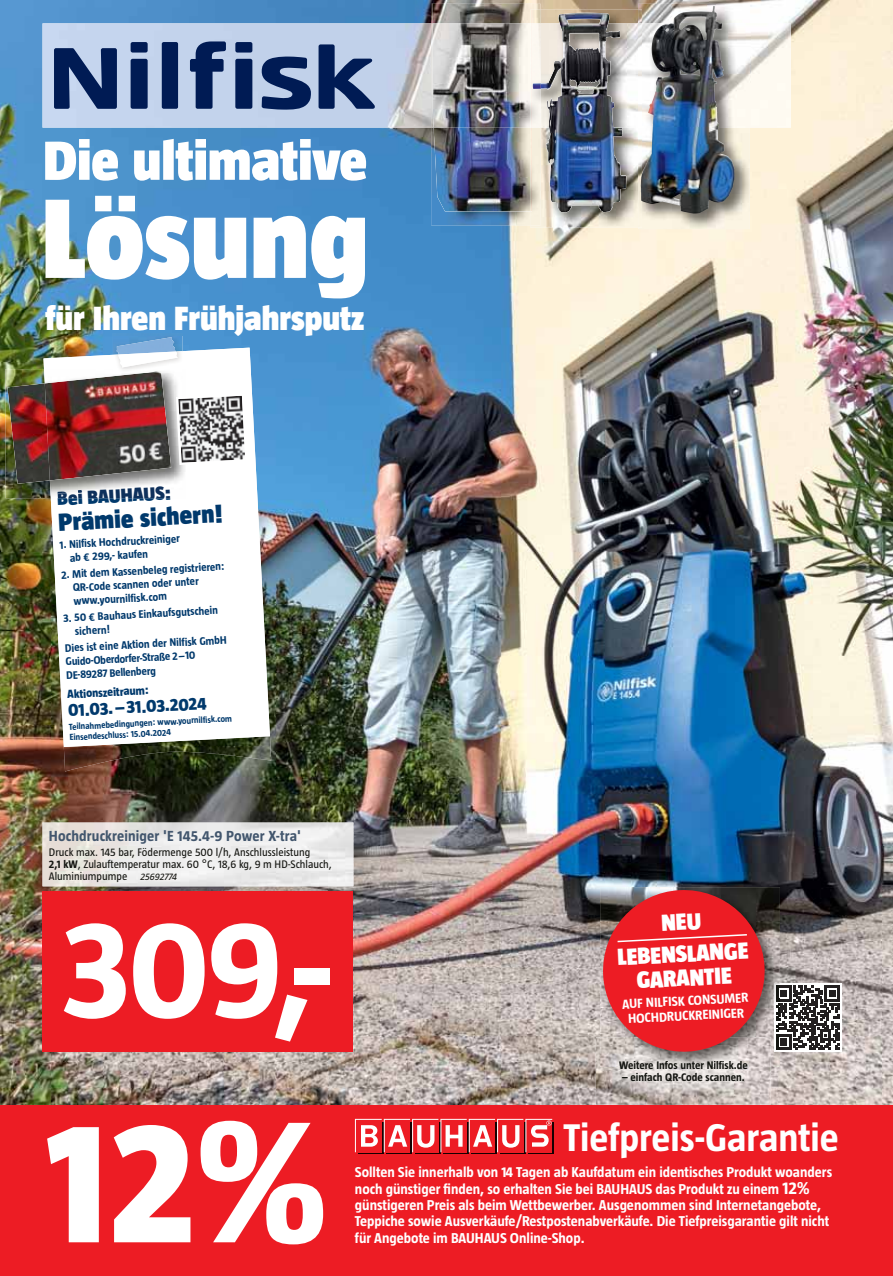
<style>
.page{position:relative;width:893px;height:1276px;background:#fff}
.page>*{position:absolute;margin:0;border:0;box-sizing:border-box;transform-origin:0 0}
.t1{font:800 177.15px "Taz";color:#fff}
.t2{font:700 142.5px "Taz";color:#fff}
.t3{font:900 115.95px "Taz";color:#fff}
.t4{font:900 56.55px "Taz";color:#fff}
.t5{font:700 39.6px "Taz";color:#fff}
.t6{font:900 34.5px "Taz";color:#fff}
.t7{font:900 25.5px "Taz";color:#00396c}
.t8{font:900 24px/31.8px "Taz";color:#fff;text-align:center}
.t9{font:900 19.5px "Taz";color:#0e305b}
.t10{font:800 18px "Taz";color:#00396c}
.t11{font:700 15px "Taz";letter-spacing:.01em;color:#42566d}
.t12{font:700 14.7px/16.4px "Taz";color:#fff}
.t13{font:700 13.5px/15px "Taz";color:#fff;text-align:center}
.t14{font:800 12px "Taz";color:#00396c}
.t15{font:700 11.25px/13.5px "Taz";color:#00396c}
.t16{font:11.25px/12px "Taz";color:#141511}
.t17{font:700 11.25px "Taz";color:#141511}
.t18{font:700 9px/10.5px "Taz";color:#00396c}
.s1{color:#0d2e57}
.s2{color:#0e2e57}
.s3{color:#0e2f58}
.s4{color:#0e305a}
.s5{font-weight:700}
.s6{font-style:italic;font-size:9.75px}
.s7{color:#131510}
.s8{font-size:17.55px}
</style>
<div class="page">
<img style="left:0;top:0;width:893px;height:1105px">
<img style="left:43px;top:822px;width:310px;height:64px">
<img style="left:50px;top:847px;width:260px;height:11px">
<img style="left:49px;top:859px;width:283px;height:11px">
<img style="left:49px;top:871px;width:89px;height:11px">
<img style="left:140px;top:873px;width:37px;height:7px">
<img style="left:62px;top:643px;width:209px;height:128px">
<svg style="left:43px;top:348px;width:227px;height:399px"></svg>
<img style="left:5px;top:369px;width:39px;height:129px">
<img style="left:44px;top:369px;width:142px;height:129px">
<img style="left:57px;top:485px;width:114px;height:13px">
<img style="left:7px;top:383px;width:43px;height:101px">
<img style="left:45px;top:372px;width:126px;height:108px">
<svg style="left:176px;top:393px;width:71px;height:72px"></svg>
<img style="left:178px;top:396px;width:67px;height:67px">
<img style="left:113px;top:334px;width:70px;height:17px">
<img style="left:113px;top:351px;width:70px;height:21px">
<img style="left:117px;top:337px;width:59px;height:17px">
<svg style="left:118px;top:351px;width:60px;height:21px"></svg>
<div style="left:0;top:1105px;width:893px;height:150px;background:#ed1c24"></div>
<div style="left:528px;top:1121px;width:26px;height:32px;background:#160001"></div>
<svg style="left:355px;top:1119px;width:197px;height:33px"></svg>
<img style="left:43px;top:23px;width:748px;height:105px">
<div style="left:162px;top:42px;width:16px;height:67px;background:#001b54;border-radius:2px"></div>
<svg style="left:54px;top:48px;width:63px;height:61px;background:#3c5383"></svg>
<div style="left:131px;top:59px;width:17px;height:50px;background:#001b54;border-radius:2px"></div>
<div style="left:235px;top:59px;width:17px;height:50px;background:#001b54;border-radius:2px"></div>
<div style="left:131px;top:42px;width:17px;height:11px;background:#001b54;border-radius:2px"></div>
<div style="left:235px;top:42px;width:17px;height:11px;background:#001b54;border-radius:2px"></div>
<svg style="left:190px;top:41px;width:36px;height:68px;background:#506692"></svg>
<svg style="left:262px;top:56px;width:49px;height:54px;background:#445b88"></svg>
<svg style="left:319px;top:44px;width:56px;height:65px;background:#586e98"></svg>
<img style="left:530px;top:13px;width:108px;height:214px">
<img style="left:603px;top:23px;width:35px;height:105px">
<img style="left:541px;top:13px;width:62px;height:199px">
<img style="left:431px;top:4px;width:110px;height:221px">
<img style="left:530px;top:10px;width:11px;height:215px">
<svg style="left:533px;top:83px;width:8px;height:6px"></svg>
<img style="left:433px;top:3px;width:99px;height:208px">
<img style="left:530px;top:10px;width:2px;height:201px">
<div style="left:43px;top:890px;width:310px;height:161px;background:#ed1c24"></div>
<img style="left:638px;top:4px;width:112px;height:225px">
<img style="left:638px;top:10px;width:4px;height:217px">
<img style="left:641px;top:6px;width:94px;height:208px">
<img style="left:596px;top:1037px;width:175px;height:67px">
<img style="left:619px;top:1067px;width:129px;height:2px">
<img style="left:622px;top:1073px;width:122px;height:8px">
<svg style="left:780px;top:983px;width:62px;height:68px"></svg>
<img style="left:600px;top:887px;width:180px;height:180px">
<img style="left:600px;top:1037px;width:171px;height:30px">
<img style="left:774px;top:983px;width:6px;height:68px">
<svg style="left:776px;top:985px;width:64px;height:64px"></svg>
<svg style="left:601px;top:888px;width:166px;height:166px;background:#d1363b"></svg>
<div style="left:0;top:1250px;width:893px;height:26px;background:#ed1c24"></div>
<h3 class="t4" style="left:43px;top:139px;width:325px">Die ultimative</h3>
<h3 class="t3" style="left:41px;top:195px;width:329px">Lösung</h3>
<h3 class="t6" style="left:45px;top:305px;width:321px">für Ihren Frühjahrsputz</h3>
<h3 class="t9" style="left:57px;top:491px;width:116px;rotate:-3deg"><span class="s1">B</span>e<span class="s2">i</span> <span class="s3">BA</span>U<span class="s4">H</span>AUS:</h3>
<h3 class="t7" style="left:58px;top:513px;width:166px;rotate:-3deg">Prämie sichern!</h3>
<p class="t15" style="left:69px;top:539px;width:112px;text-indent:-10px;rotate:-3deg">1. Nilfisk Hochdruckreiniger ab € 299,- kaufen</p>
<p class="t15" style="left:72px;top:568px;width:154px;text-indent:-11px;rotate:-3deg">2. Mit dem Kassenbeleg registrieren:<br>QR-Code scannen oder unter www.yournilfisk.com</p>
<p class="t15" style="left:74px;top:612px;width:145px;text-indent:-11px;rotate:-3deg">3. 50 € Bauhaus Einkaufsgutschein sichern!</p>
<p class="t15" style="left:65px;top:642px;width:163px;rotate:-3deg">Dies ist eine Aktion der Nilfisk GmbH<br>Guido-Oberdorfer-Straße 2–10<br>DE-89287 Bellenberg</p>
<p class="t14" style="left:67px;top:690px;width:83px;rotate:-3deg">Aktionszeitraum:</p>
<p class="t10" style="left:68px;top:703px;width:140px;rotate:-3deg">01.03. – 31.03.2024</p>
<p class="t18" style="left:69px;top:722px;width:165px;rotate:-3deg">Teilnahmebedingungen: www.yournilfisk.com<br>Einsendeschluss: 15.04.2024</p>
<p class="t11" style="left:49px;top:830px;width:254px">Hochdruckreiniger 'E 145.4-9 Power X-tra'</p>
<p class="t16" style="left:49px;top:847px;width:285px">Druck max. 145 bar, Födermenge 500 l/h, Anschlussleistung<br><span class="s5">2,1 kW</span>, Zulauftemperatur max. 60 °C, 18,6 kg, 9 m HD-Schlauch,<br>Aluminiumpumpe <span class="s6">25692774</span></p>
<h2 class="t2" style="left:62px;top:916px;width:274px">309,-</h2>
<h1 class="t1" style="left:46px;top:1116px;width:282px">12%</h1>
<h3 class="t8" style="left:615px;top:912px;width:132px;rotate:-3deg">NEU<br>LEBENSLANGE</h3>
<h3 class="t8" style="left:636px;top:966px;width:97px;rotate:-3deg">GARANTIE</h3>
<p class="t13" style="left:622px;top:998px;width:128px;rotate:-3deg">AUF NILFISK CONSUMER<br>HOCHDRUCKREINIGER</p>
<p class="t17" style="left:619px;top:1061px;width:130px">Weitere Info<span class="s7">s unter N</span>ilfisk de</p>
<p class="t17" style="left:734px;top:1061px;width:5px">.</p>
<p class="t17" style="left:622px;top:1073px;width:124px">– einfach QR-Code scannen.</p>
<h3 class="t5" style="left:563px;top:1122px;width:277px">Tiefpreis-Garantie</h3>
<p class="t12" style="left:355px;top:1165px;width:479px">Sollten Sie innerhalb von 14 Tagen ab Kaufdatum ein identisches Produkt woanders noch günstiger finden, so erhalten Sie bei BAUHAUS das Produkt zu einem <span class="s8">12% </span>günstigeren Preis als beim Wettbewerber. Ausgenommen sind Internetangebote, Teppiche sowie Ausverkäufe/Restpostenabverkäufe. Die Tiefpreisgarantie gilt nicht</p>
<p class="t12" style="left:355px;top:1231px;width:231px">für Angebote im BAUHAUS Online-Shop.</p>
</div>
